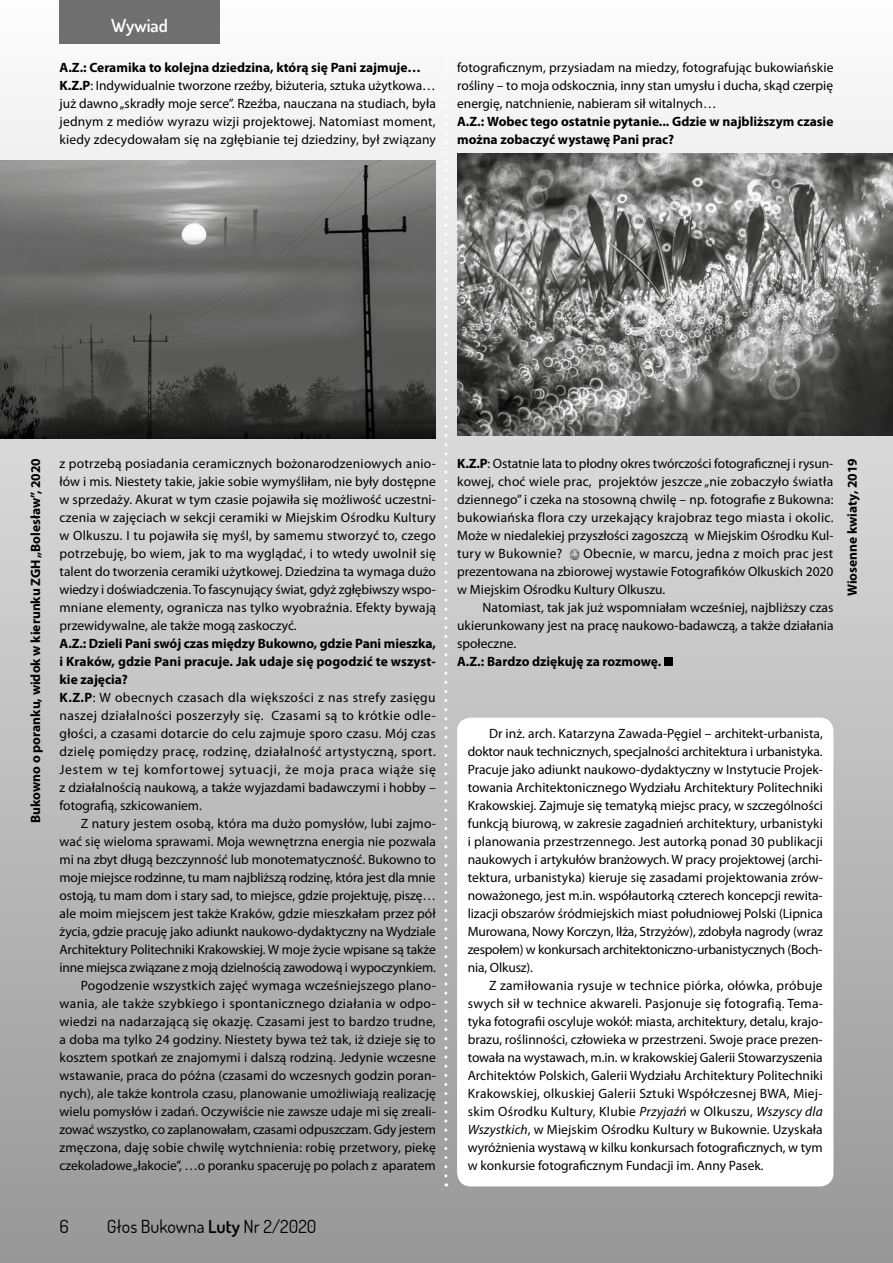
<style>
.page{position:relative;width:893px;height:1263px;background:#fff}
.page>*{position:absolute;margin:0;border:0;box-sizing:border-box;transform-origin:0 0}
.t1{font:18px "Dosis";color:#000}
.t2{font:600 18px "Dosis";color:#fff}
.t3{font:13.5px/18px "Myriad Pro";letter-spacing:.005em;color:#000;text-align:justify}
.t4{font:13.5px/18px "Myriad Pro";letter-spacing:.03em;color:#000}
.t5{font:700 13.5px/18px "Myriad Pro";color:#000}
.s1{font-weight:700}
.s2{font-style:italic}
.s3{font-weight:600}
</style>
<div class="page">
<div style="left:0;top:0;width:893px;height:1263px;background:linear-gradient(to bottom,#fcfcfc,#989797)"></div>
<div style="left:458px;top:718px;width:375px;height:468px;background:#fff;border-radius:13px"></div>
<div style="left:457px;top:718px;width:376px;height:468px;border:2px solid #fff;border-radius:13px"></div>
<div style="left:664px;top:657px;width:9px;height:9px;background:#000"></div>
<img style="left:0;top:161px;width:436px;height:277px">
<img style="left:457px;top:154px;width:436px;height:282px">
<svg style="left:444px;top:60px;width:3px;height:1116px"></svg>
<svg style="left:568px;top:548px;width:13px;height:12px"></svg>
<div style="left:60px;top:0;width:160px;height:43px;background:#706f6f"></div>
<h1 class="t2" style="left:111px;top:13px;width:58px">Wywiad</h1>
<p class="t3" style="left:60px;top:58px;width:378px;text-align:left"><span class="s1">A.Z.: Ceramika to kolejna dziedzina, którą się Pani zajmuje… K.Z.P</span>: Indywidualnie tworzone rzeźby, biżuteria, sztuka użytkowa… już dawno „skradły moje serce”. Rzeźba, nauczana na studiach, była jednym z mediów wyrazu wizji projektowej. Natomiast moment, kiedy zdecydowałam się na zgłębianie tej dziedziny, był związany</p>
<p class="t3" style="left:457px;top:58px;width:378px">fotograficznym, przysiadam na miedzy, fotografując bukowiańskie rośliny – to moja odskocznia, inny stan umysłu i ducha, skąd czerpię energię, natchnienie, nabieram sił witalnych…</p>
<p class="t5" style="left:457px;top:112px;width:378px">A.Z.: Wobec tego ostatnie pytanie... Gdzie w najbliższym czasie można zobaczyć wystawę Pani prac?</p>
<p class="t3" style="left:457px;top:454px;width:378px"><span class="s1">K.Z.P</span>: Ostatnie lata to płodny okres twórczości fotograficznej i rysun&shy;kowej, choć wiele prac, projektów jeszcze „nie zobaczyło światła dziennego” i czeka na stosowną chwilę – np. fotografie z Bukowna: bukowiańska flora czy urzekający krajobraz tego miasta i okolic.<br>Może w niedalekiej przyszłości zagoszczą w Miejskim Ośrodku Kul&shy;tury w Bukownie?</p>
<p class="t3" style="left:60px;top:454px;width:378px">z potrzebą posiadania ceramicznych bożonarodzeniowych anio&shy;łów i mis. Niestety takie, jakie sobie wymyśliłam, nie były dostępne w sprzedaży. Akurat w tym czasie pojawiła się możliwość uczestni&shy;czenia w zajęciach w sekcji ceramiki w Miejskim Ośrodku Kultury w Olkuszu. I tu pojawiła się myśl, by samemu stworzyć to, czego potrzebuję, bo wiem, jak to ma wyglądać, i to wtedy uwolnił się talent do tworzenia ceramiki użytkowej. Dziedzina ta wymaga dużo wiedzy i doświadczenia. To fascynujący świat, gdyż zgłębiwszy wspo&shy;mniane elementy, ogranicza nas tylko wyobraźnia. Efekty bywają przewidywalne, ale także mogą zaskoczyć.</p>
<p class="t4" style="left:60px;top:634px;width:378px"><span class="s1">A.Z.: Dzieli Pani swój czas między Bukowno, gdzie Pani mieszka, i Kraków, gdzie Pani pracuje. Jak udaje się pogodzić te wszyst&shy;kie zajęcia?<br>K.Z.P</span>: W obecnych czasach dla większości z nas strefy zasięgu naszej działalności poszerzyły się. Czasami są to krótkie odle&shy;głości, a czasami dotarcie do celu zajmuje sporo czasu. Mój czas dzielę pomiędzy pracę, rodzinę, działalność artystyczną, sport.<br>Jestem w tej komfortowej sytuacji, że moja praca wiąże się z działalnością naukową, a także wyjazdami badawczymi i hobby – fotografią, szkicowaniem.</p>
<p class="t3" style="left:60px;top:814px;width:378px;text-align:right">Z natury jestem osobą, która ma dużo pomysłów, lubi zajmo&shy;wać się wieloma sprawami. Moja wewnętrzna energia nie pozwala mi na zbyt długą bezczynność lub monotematyczność. Bukowno to moje miejsce rodzinne, tu mam najbliższą rodzinę, która jest dla mnie ostoją, tu mam dom i stary sad, to miejsce, gdzie projektuję, piszę… ale moim miejscem jest także Kraków, gdzie mieszkałam przez pół życia, gdzie pracuję jako adiunkt naukowo-dydaktyczny na Wydziale Architektury Politechniki Krakowskiej. W moje życie wpisane są także inne miejsca związane z moją dzielnością zawodową i wypoczynkiem.<br>Pogodzenie wszystkich zajęć wymaga wcześniejszego plano&shy;wania, ale także szybkiego i spontanicznego działania w odpo&shy;wiedzi na nadarzającą się okazję. Czasami jest to bardzo trudne, a doba ma tylko 24 godziny. Niestety bywa też tak, iż dzieje się to kosztem spotkań ze znajomymi i dalszą rodziną. Jedynie wczesne wstawanie, praca do późna (czasami do wczesnych godzin poran&shy;nych), ale także kontrola czasu, planowanie umożliwiają realizację wielu pomysłów i zadań. Oczywiście nie zawsze udaje mi się zreali&shy;zować wszystko, co zaplanowałam, czasami odpuszczam. Gdy jestem zmęczona, daję sobie chwilę wytchnienia: robię przetwory, piekę czekoladowe „łakocie”, …o poranku spaceruję po polach z aparatem</p>
<p class="t5" style="left:26px;top:823px;width:366px;rotate:-90deg">Bukowno o poranku, widok w kierunku ZGH „Bolesław”, 2020</p>
<p class="t5" style="left:843px;top:596px;width:139px;rotate:-90deg">Wiosenne kwiaty, 2019</p>
<p class="t3" style="left:457px;top:544px;width:378px;text-indent:126px">Obecnie, w marcu, jedna z moich prac jest prezentowana na zbiorowej wystawie Fotografików Olkuskich 2020 w Miejskim Ośrodku Kultury Olkuszu.</p>
<p class="t3" style="left:457px;top:598px;width:378px;text-indent:26px">Natomiast, tak jak już wspomniałam wcześniej, najbliższy czas ukierunkowany jest na pracę naukowo-badawczą, a także działania społeczne.</p>
<p class="t5" style="left:457px;top:652px;width:206px">A.Z.: Bardzo dziękuję za rozmowę.</p>
<p class="t3" style="left:468px;top:724px;width:357px;text-indent:21px">Dr inż. arch. Katarzyna Zawada-Pęgiel – architekt-urbanista, doktor nauk technicznych, specjalności architektura i urbanistyka.<br>Pracuje jako adiunkt naukowo-dydaktyczny w Instytucie Projek&shy;towania Architektonicznego Wydziału Architektury Politechniki Krakowskiej. Zajmuje się tematyką miejsc pracy, w szczególności funkcją biurową, w zakresie zagadnień architektury, urbanistyki i planowania przestrzennego. Jest autorką ponad 30 publikacji naukowych i artykułów branżowych. W pracy projektowej (archi&shy;tektura, urbanistyka) kieruje się zasadami projektowania zrów&shy;noważonego, jest m.in. współautorką czterech koncepcji rewita&shy;lizacji obszarów śródmiejskich miast południowej Polski (Lipnica Murowana, Nowy Korczyn, Iłża, Strzyżów), zdobyła nagrody (wraz zespołem) w konkursach architektoniczno-urbanistycznych (Boch&shy;nia, Olkusz).</p>
<p class="t3" style="left:468px;top:976px;width:357px;text-indent:21px">Z zamiłowania rysuje w technice piórka, ołówka, próbuje swych sił w technice akwareli. Pasjonuje się fotografią. Tema&shy;tyka fotografii oscyluje wokół: miasta, architektury, detalu, krajo&shy;brazu, roślinności, człowieka w przestrzeni. Swoje prace prezen&shy;towała na wystawach, m.in. w krakowskiej Galerii Stowarzyszenia Architektów Polskich, Galerii Wydziału Architektury Politechniki Krakowskiej, olkuskiej Galerii Sztuki Współczesnej BWA, Miej&shy;skim Ośrodku Kultury, Klubie <span class="s2">Przyjaźń</span> w Olkuszu, <span class="s2">Wszyscy dla Wszystkich</span>, w Miejskim Ośrodku Kultury w Bukownie. Uzyskała wyróżnienia wystawą w kilku konkursach fotograficznych, w tym w konkursie fotograficznym Fundacji im. Anny Pasek.</p>
<h1 class="t1" style="left:60px;top:1214px;width:11px">6</h1>
<h1 class="t1" style="left:107px;top:1215px;width:211px">Głos Bukowna <span class="s3">Luty</span> Nr 2/2020</h1>
</div>
